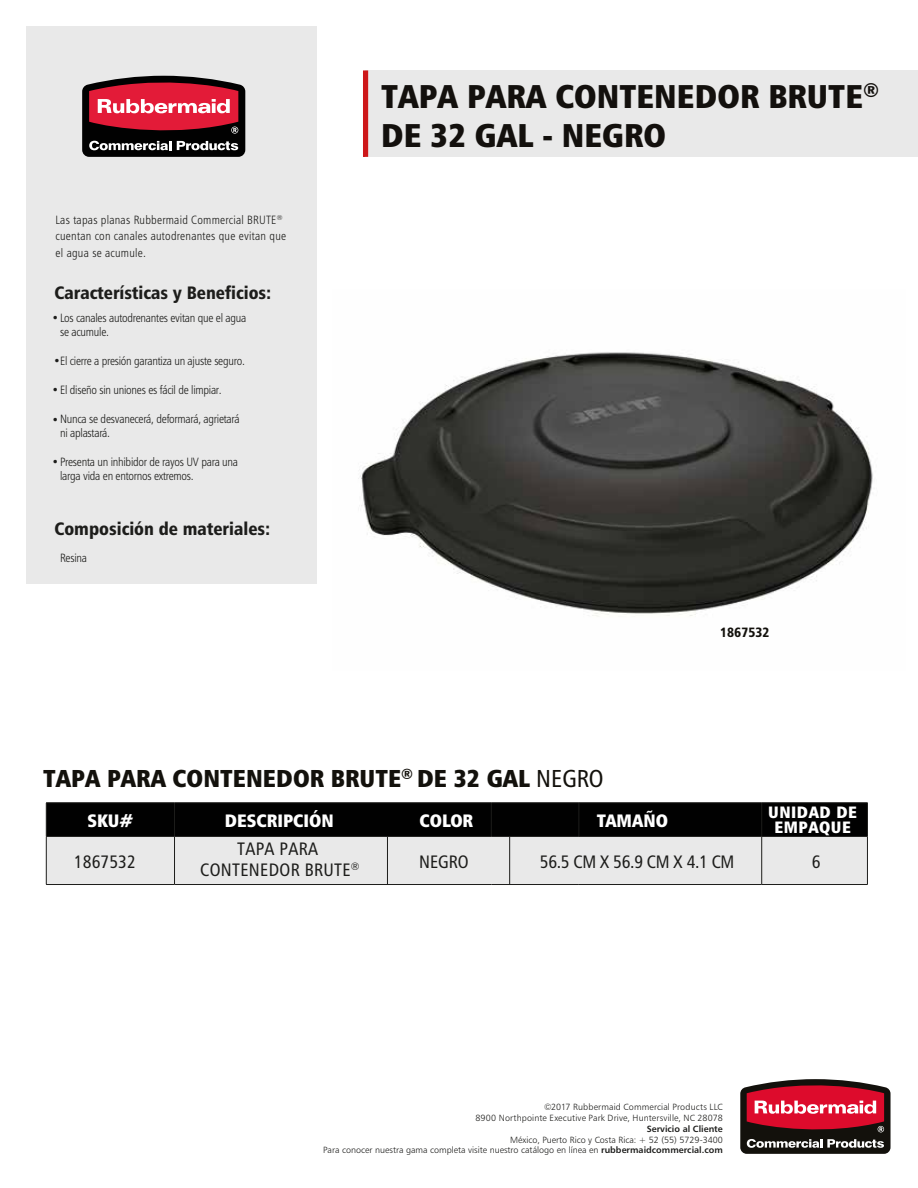
<style>
.page{position:relative;width:918px;height:1188px;background:#fff}
.page>*{position:absolute;margin:0;border:0;box-sizing:border-box;transform-origin:0 0}
.t1{font:33px/39.6px "Humanist 777 BT Extra Black Cond B";color:#13100d}
.t2{font:24.45px "Humanist 777 BT Extra Black Cond B";color:#13110c}
.t3{font:18px "Humanist 777 BT Black Condensed B";color:#1d1d1b}
.t4{font:18px/21.6px "Humanist 777 BT Roman Condensed B";letter-spacing:.02em;color:#1d1d1b;text-align:center}
.t5{font:18px "Humanist 777 BT Extra Black Cond B";color:#fff}
.t6{font:18px "Humanist 777 BT Roman Condensed B";color:#1d1d1b}
.t7{font:16.5px/15.6px "Humanist 777 BT Extra Black Cond B";letter-spacing:.03em;color:#fff;text-align:center}
.t8{font:13.5px "Humanist 777 BT Black Condensed B";color:#13110c}
.t9{font:12px/14.4px "Humanist 777 BT Light Condensed B";letter-spacing:-.02em;color:#1d1d1b}
.t10{font:12px/16.5px "Humanist 777 BT Light Condensed B";letter-spacing:.02em;color:#1d1d1b}
.t11{font:9px/10.8px "Humanist 777 BT Light B";color:#1d1d1b;text-align:right}
.t12{font:9px "Humanist 777 BT Bold B";color:#1d1d1b}
.s1{font-family:"Humanist 777 BT Roman Condensed B"}
.s2{font-family:"Humanist 777 BT Bold B"}
</style>
<div class="page">
<img style="left:358px;top:352px;width:515px;height:265px">
<div style="left:366px;top:71px;width:552px;height:85px;background:#e9e9e9"></div>
<div style="left:363px;top:71px;width:5px;height:86px;background:#cd1719"></div>
<svg style="left:740px;top:1079px;width:151px;height:75px;background:#8d3843"></svg>
<svg style="left:47px;top:804px;width:820px;height:80px;background:#8b8b8b"></svg>
<hr style="left:46px;top:803px;width:129px;height:1px;background:#1d1d1b">
<hr style="left:46px;top:803px;width:1px;height:33px;background:#1d1d1b">
<hr style="left:175px;top:803px;width:316px;height:1px;background:#1d1d1b">
<hr style="left:174px;top:803px;width:1px;height:33px;background:#1d1d1b">
<hr style="left:491px;top:803px;width:88px;height:1px;background:#1d1d1b">
<hr style="left:491px;top:803px;width:1px;height:33px;background:#1d1d1b">
<hr style="left:579px;top:803px;width:183px;height:1px;background:#1d1d1b">
<hr style="left:579px;top:803px;width:1px;height:33px;background:#1d1d1b">
<hr style="left:762px;top:803px;width:106px;height:1px;background:#1d1d1b">
<hr style="left:761px;top:803px;width:1px;height:33px;background:#1d1d1b">
<hr style="left:867px;top:803px;width:1px;height:33px;background:#1d1d1b">
<hr style="left:46px;top:836px;width:129px;height:1px;background:#1d1d1b">
<hr style="left:46px;top:837px;width:1px;height:47px;background:#1d1d1b">
<hr style="left:175px;top:836px;width:316px;height:1px;background:#1d1d1b">
<hr style="left:174px;top:837px;width:1px;height:47px;background:#1d1d1b">
<hr style="left:491px;top:836px;width:88px;height:1px;background:#1d1d1b">
<hr style="left:387px;top:837px;width:1px;height:47px;background:#1d1d1b">
<hr style="left:579px;top:836px;width:183px;height:1px;background:#1d1d1b">
<hr style="left:509px;top:837px;width:1px;height:47px;background:#1d1d1b">
<hr style="left:762px;top:836px;width:106px;height:1px;background:#1d1d1b">
<hr style="left:761px;top:837px;width:1px;height:47px;background:#1d1d1b">
<hr style="left:867px;top:837px;width:1px;height:47px;background:#1d1d1b">
<hr style="left:46px;top:884px;width:129px;height:1px;background:#1d1d1b">
<hr style="left:175px;top:884px;width:316px;height:1px;background:#1d1d1b">
<hr style="left:491px;top:884px;width:88px;height:1px;background:#1d1d1b">
<hr style="left:579px;top:884px;width:183px;height:1px;background:#1d1d1b">
<hr style="left:762px;top:884px;width:106px;height:1px;background:#1d1d1b">
<div style="left:26px;top:26px;width:291px;height:557px;background:#e9e9e9"></div>
<svg style="left:82px;top:75px;width:163px;height:82px;background:#873742"></svg>
<p class="t10" style="left:56px;top:211px;width:232px">Las tapas planas Rubbermaid Commercial BRUTE<sup>® </sup>cuentan con canales autodrenantes que evitan que el agua se acumule.</p>
<h3 class="t3" style="left:54px;top:281px;width:219px">Características y Beneficios:</h3>
<p class="t9" style="left:60px;top:311px;width:188px;text-indent:-8px">•Los canales autodrenantes evitan que el agua se acumule.</p>
<p class="t9" style="left:54px;top:354px;width:193px">•El cierre a presión garantiza un ajuste seguro.</p>
<p class="t9" style="left:52px;top:383px;width:171px">•El diseño sin uniones es fácil de limpiar.</p>
<p class="t9" style="left:60px;top:411px;width:181px;text-indent:-8px">•Nunca se desvanecerá, deformará, agrietará ni aplastará.</p>
<p class="t9" style="left:60px;top:455px;width:179px;text-indent:-8px">•Presenta un inhibidor de rayos UV para una larga vida en entornos extremos.</p>
<h3 class="t3" style="left:54px;top:517px;width:218px">Composición de materiales:</h3>
<p class="t9" style="left:60px;top:550px;width:28px">Resina</p>
<h1 class="t1" style="left:381px;top:76px;width:500px">TAPA PARA CONTENEDOR BRUTE<sup>®<br></sup>DE 32 GAL - NEGRO</h1>
<p class="t8" style="left:720px;top:624px;width:51px">1867532</p>
<h2 class="t2" style="left:43px;top:763px;width:562px">TAPA PARA CONTENEDOR BRUTE<sup>®</sup> DE 32 GAL <span class="s1">NEGRO</span></h2>
<h3 class="t5" style="left:87px;top:809px;width:47px">SKU#</h3>
<h3 class="t5" style="left:225px;top:809px;width:111px">DESCRIPCIÓN</h3>
<h3 class="t5" style="left:419px;top:809px;width:55px">COLOR</h3>
<h3 class="t5" style="left:597px;top:809px;width:73px">TAMAÑO</h3>
<h3 class="t7" style="left:768px;top:804px;width:90px">UNIDAD DE<br>EMPAQUE</h3>
<h3 class="t6" style="left:74px;top:850px;width:63px">1867532</h3>
<h3 class="t4" style="left:200px;top:837px;width:161px">TAPA PARA<br>CONTENEDOR BRUTE<sup>®</sup></h3>
<h3 class="t4" style="left:419px;top:850px;width:51px">NEGRO</h3>
<h3 class="t4" style="left:812px;top:850px;width:10px">6</h3>
<h3 class="t4" style="left:540px;top:850px;width:196px">56.5 CM X 56.9 CM X 4.1 CM</h3>
<p class="t11" style="left:475px;top:1102px;width:249px">©2017 Rubbermaid Commercial Products LLC<br>8900 Northpointe Executive Park Drive, Huntersville, NC 28078</p>
<p class="t12" style="left:647px;top:1123px;width:78px">Servicio al Cliente</p>
<p class="t11" style="left:323px;top:1134px;width:401px">México, Puerto Rico y Costa Rica: + 52 (55) 5729-3400<br>Para conocer nuestra gama completa visite nuestro catálogo en línea en <span class="s2">rubbermaidcommercial.com</span></p>
</div>
